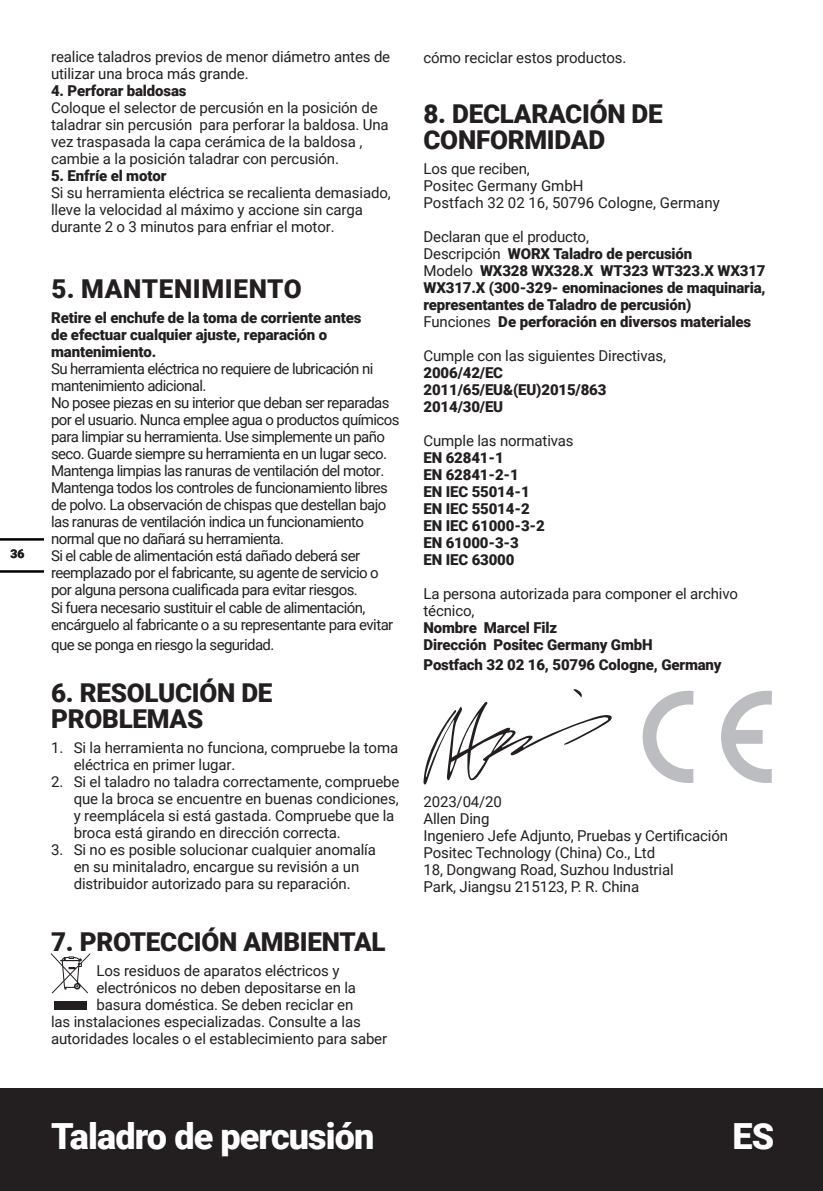
<style>
.page{position:relative;width:823px;height:1191px;background:#fff}
.page>*{position:absolute;margin:0;border:0;box-sizing:border-box;transform-origin:0 0}
.t1{font:900 36px "Roboto";letter-spacing:-.025em;color:#fff}
.t2{font:900 26px/26px "Roboto";letter-spacing:-.01em;color:#231f20}
.t3{font:900 26px "Roboto";letter-spacing:.025em;color:#231f20}
.t4{font:15px/17px "Roboto";letter-spacing:-.01em;color:#231f20}
.t5{font:15px/17px "Roboto";letter-spacing:-.04em;color:#231f20}
.t6{font:900 15px/17px "Roboto";letter-spacing:-.01em;color:#231f20}
.t7{font:900 12px "Roboto";color:#231f20}
.s1{font-weight:400}
</style>
<div class="page">
<div style="left:0;top:1089px;width:822px;height:102px;background:#231f20"></div>
<hr style="left:0;top:570px;width:43px;height:2px;background:#000">
<hr style="left:0;top:538px;width:43px;height:2px;background:#000">
<svg style="left:51px;top:953px;width:39px;height:40px"></svg>
<div style="left:54px;top:1001px;width:33px;height:8px;background:#231f20"></div>
<svg style="left:423px;top:689px;width:189px;height:96px"></svg>
<svg style="left:642px;top:691px;width:51px;height:92px"></svg>
<svg style="left:721px;top:691px;width:50px;height:92px"></svg>
<p class="t7" style="left:11px;top:545px;width:15px">36</p>
<p class="t4" style="left:51px;top:48px;width:340px">realice taladros previos de menor diámetro antes de utilizar una broca más grande.</p>
<p class="t6" style="left:51px;top:82px;width:137px">4. Perforar baldosas</p>
<p class="t4" style="left:51px;top:99px;width:339px">Coloque el selector de percusión en la posición de taladrar sin percusión para perforar la baldosa. Una vez traspasada la capa cerámica de la baldosa , cambie a la posición taladrar con percusión.</p>
<p class="t6" style="left:51px;top:167px;width:117px">5. Enfríe el motor</p>
<p class="t4" style="left:51px;top:184px;width:341px">Si su herramienta eléctrica se recalienta demasiado, lleve la velocidad al máximo y accione sin carga durante 2 o 3 minutos para enfriar el motor.</p>
<p class="t3" style="left:51px;top:271px;width:252px">5. MANTENIMIENTO</p>
<p class="t6" style="left:51px;top:309px;width:312px">Retire el enchufe de la toma de corriente antes de efectuar cualquier ajuste, reparación o mantenimiento.</p>
<p class="t5" style="left:51px;top:360px;width:323px">Su herramienta eléctrica no requiere de lubricación ni mantenimiento adicional.</p>
<p class="t5" style="left:51px;top:394px;width:349px">No posee piezas en su interior que deban ser reparadas por el usuario. Nunca emplee agua o productos químicos para limpiar su herramienta. Use simplemente un paño seco. Guarde siempre su herramienta en un lugar seco.<br>Mantenga limpias las ranuras de ventilación del motor.<br>Mantenga todos los controles de funcionamiento libres de polvo. La observación de chispas que destellan bajo las ranuras de ventilación indica un funcionamiento normal que no dañará su herramienta.</p>
<p class="t5" style="left:51px;top:547px;width:329px">Si el cable de alimentación está dañado deberá ser reemplazado por el fabricante, su agente de servicio o por alguna persona cualificada para evitar riesgos.</p>
<p class="t5" style="left:51px;top:598px;width:343px">Si fuera necesario sustituir el cable de alimentación, encárguelo al fabricante o a su representante para evitar</p>
<p class="t5" style="left:51px;top:635px;width:225px">que se ponga en riesgo la seguridad.</p>
<p class="t2" style="left:51px;top:678px;width:223px">6. RESOLUCIÓN DE<br>PROBLEMAS</p>
<p class="t4" style="left:74px;top:738px;width:326px;text-indent:-23px">1. Si la herramienta no funciona, compruebe la toma eléctrica en primer lugar.</p>
<p class="t4" style="left:74px;top:772px;width:327px;text-indent:-23px">2. Si el taladro no taladra correctamente, compruebe que la broca se encuentre en buenas condiciones, y reemplácela si está gastada. Compruebe que la broca está girando en dirección correcta.</p>
<p class="t4" style="left:51px;top:840px;width:326px;text-align:center">3. Si no es posible solucionar cualquier anomalía en su minitaladro, encargue su revisión a un distribuidor autorizado para su reparación.</p>
<p class="t2" style="left:51px;top:927px;width:336px">7. PROTECCIÓN AMBIENTAL</p>
<p class="t4" style="left:96px;top:961px;width:244px">Los residuos de aparatos eléctricos y</p>
<p class="t4" style="left:96px;top:978px;width:261px">electrónicos no deben depositarse en la</p>
<p class="t4" style="left:96px;top:995px;width:258px">basura doméstica. Se deben reciclar en</p>
<p class="t4" style="left:51px;top:1012px;width:311px">las instalaciones especializadas. Consulte a las</p>
<p class="t4" style="left:51px;top:1029px;width:337px">autoridades locales o el establecimiento para saber</p>
<p class="t4" style="left:423px;top:49px;width:204px">cómo reciclar estos productos.</p>
<p class="t2" style="left:423px;top:100px;width:240px">8. DECLARACIÓN DE<br>CONFORMIDAD</p>
<p class="t4" style="left:423px;top:160px;width:108px">Los que reciben,</p>
<p class="t4" style="left:423px;top:177px;width:161px">Positec Germany GmbH</p>
<p class="t4" style="left:423px;top:194px;width:298px">Postfach 32 02 16, 50796 Cologne, Germany</p>
<p class="t4" style="left:423px;top:228px;width:167px">Declaran que el producto,</p>
<p class="t6" style="left:423px;top:245px;width:270px"><span class="s1">Descripción</span> WORX Taladro de percusión</p>
<p class="t6" style="left:423px;top:262px;width:343px;text-align:justify"><span class="s1">Modelo</span> WX328 WX328.X WT323 WT323.X WX317<br>WX317.X (300-329- enominaciones de maquinaria, representantes de Taladro de percusión)</p>
<p class="t6" style="left:423px;top:313px;width:329px"><span class="s1">Funciones</span> De perforación en diversos materiales</p>
<p class="t4" style="left:423px;top:347px;width:244px">Cumple con las siguientes Directivas,</p>
<p class="t6" style="left:423px;top:364px;width:81px">2006/42/EC</p>
<p class="t6" style="left:423px;top:381px;width:184px">2011/65/EU&amp;(EU)2015/863</p>
<p class="t6" style="left:423px;top:398px;width:81px">2014/30/EU</p>
<p class="t4" style="left:423px;top:432px;width:151px">Cumple las normativas</p>
<p class="t6" style="left:423px;top:449px;width:82px">EN 62841-1</p>
<p class="t6" style="left:423px;top:466px;width:97px">EN 62841-2-1</p>
<p class="t6" style="left:423px;top:483px;width:108px">EN IEC 55014-1</p>
<p class="t6" style="left:423px;top:500px;width:108px">EN IEC 55014-2</p>
<p class="t6" style="left:423px;top:517px;width:123px">EN IEC 61000-3-2</p>
<p class="t6" style="left:423px;top:534px;width:97px">EN 61000-3-3</p>
<p class="t6" style="left:423px;top:551px;width:92px">EN IEC 63000</p>
<p class="t4" style="left:423px;top:585px;width:316px">La persona autorizada para componer el archivo técnico,</p>
<p class="t6" style="left:423px;top:619px;width:135px">Nombre Marcel Filz</p>
<p class="t6" style="left:423px;top:636px;width:230px">Dirección Positec Germany GmbH</p>
<p class="t6" style="left:423px;top:656px;width:299px">Postfach 32 02 16, 50796 Cologne, Germany</p>
<p class="t4" style="left:423px;top:793px;width:80px">2023/04/20</p>
<p class="t4" style="left:423px;top:810px;width:67px">Allen Ding</p>
<p class="t4" style="left:423px;top:827px;width:306px">Ingeniero Jefe Adjunto, Pruebas y Certificación</p>
<p class="t4" style="left:423px;top:844px;width:233px">Positec Technology (China) Co., Ltd</p>
<p class="t4" style="left:423px;top:861px;width:251px">18, Dongwang Road, Suzhou Industrial</p>
<p class="t4" style="left:423px;top:878px;width:217px">Park, Jiangsu 215123, P. R. China</p>
<h1 class="t1" style="left:51px;top:1111px;width:325px">Taladro de percusión</h1>
<h1 class="t1" style="left:732px;top:1111px;width:43px">ES</h1>
</div>
